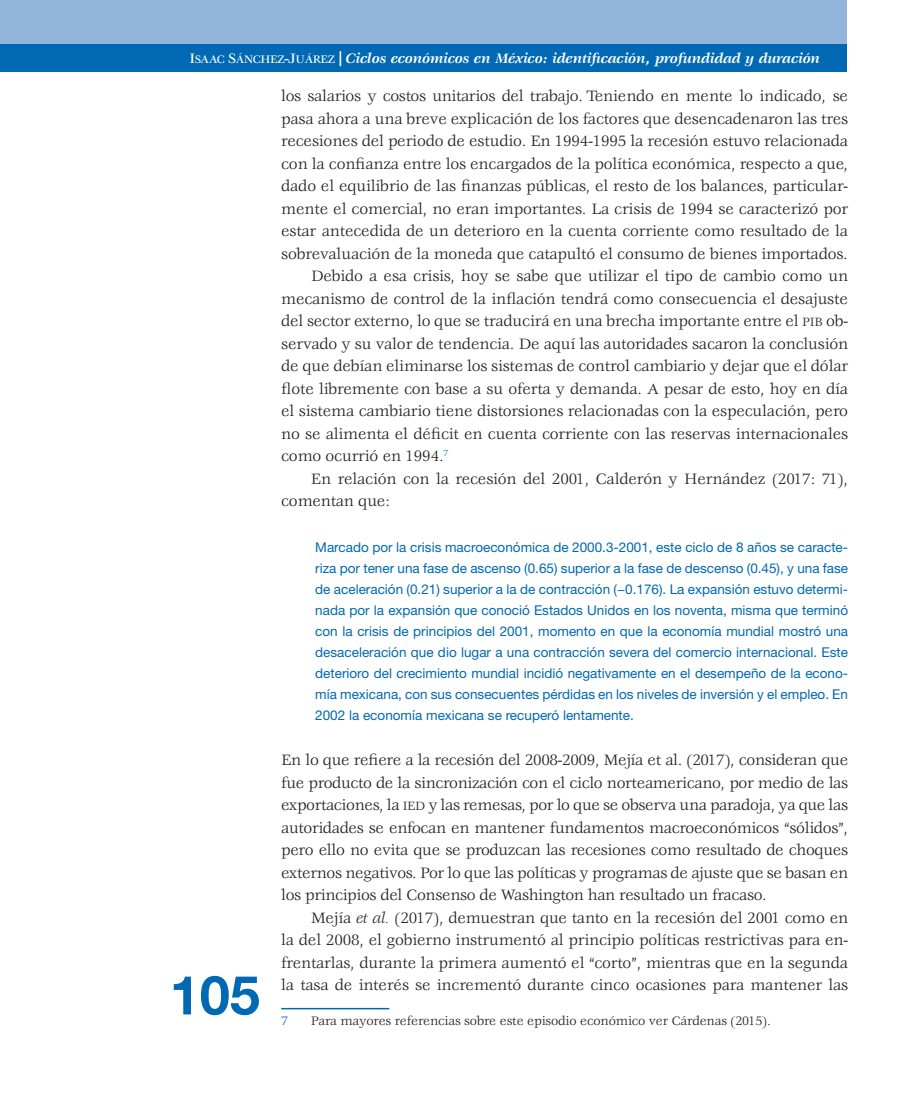
<style>
.page{position:relative;width:912px;height:1106px;background:#fff}
.page>*{position:absolute;margin:0;border:0;box-sizing:border-box;transform-origin:0 0}
.t1{font:700 54px "Helvetica Neue LT Std";color:#0168b3}
.t2{font:16.5px/22.5px "Veljovic";letter-spacing:-.01em;color:#231f20;text-align:justify}
.t3{font:italic 700 15px "Veljovic";letter-spacing:-.01em;color:#fff}
.t4{font:13.5px/21px "Helvetica Neue LT Std";color:#0168b3;text-align:justify}
.t5{font:13.5px "Veljovic";letter-spacing:-.01em;color:#231f20}
.t6{font:13.5px "Veljovic";color:#0168b3}
.s1{font-family:"Veljovic Medium SC800";font-weight:400;font-style:normal}
.s2{font-family:"Veljovic Medium SC800";font-weight:400;font-style:normal;font-size:12px}
.s3{font-family:"Helvetica Neue LT Std";font-weight:500}
.s4{font-family:"Veljovic Book SC800";font-size:13.2px}
.s5{font-style:italic}
</style>
<div class="page">
<div style="left:0;top:0;width:846px;height:49px;background:#93b5db"></div>
<div style="left:0;top:44px;width:846px;height:27px;background:#0168b3"></div>
<hr style="left:281px;top:1007px;width:108px;height:2px;background:#0168b3">
<p class="t3" style="left:189px;top:51px;width:632px"><span class="s1">I</span><span class="s2">SAAC</span> <span class="s1">S</span><span class="s2">ÁNCHEZ</span><span class="s1">-J</span><span class="s2">UÁREZ</span> <span class="s3">|</span> Ciclos económicos en México: identificación, profundidad y duración</p>
<p class="t2" style="left:281px;top:85px;width:568px">los salarios y costos unitarios del trabajo. Teniendo en mente lo indicado, se</p>
<p class="t2" style="left:281px;top:108px;width:568px">pasa ahora a una breve explicación de los factores que desencadenaron las tres</p>
<p class="t2" style="left:281px;top:130px;width:568px">recesiones del periodo de estudio. En 1994-1995 la recesión estuvo relacionada</p>
<p class="t2" style="left:281px;top:153px;width:568px">con la confianza entre los encargados de la política económica, respecto a que,</p>
<p class="t2" style="left:281px;top:175px;width:568px">dado el equilibrio de las finanzas públicas, el resto de los balances, particular-</p>
<p class="t2" style="left:281px;top:198px;width:568px">mente el comercial, no eran importantes. La crisis de 1994 se caracterizó por</p>
<p class="t2" style="left:281px;top:221px;width:568px">estar antecedida de un deterioro en la cuenta corriente como resultado de la</p>
<p class="t2" style="left:281px;top:243px;width:567px">sobrevaluación de la moneda que catapultó el consumo de bienes importados.</p>
<p class="t2" style="left:311px;top:266px;width:538px">Debido a esa crisis, hoy se sabe que utilizar el tipo de cambio como un</p>
<p class="t2" style="left:281px;top:288px;width:568px">mecanismo de control de la inflación tendrá como consecuencia el desajuste</p>
<p class="t2" style="left:281px;top:311px;width:568px">del sector externo, lo que se traducirá en una brecha importante entre el <span class="s4">pib</span> ob-</p>
<p class="t2" style="left:281px;top:333px;width:568px">servado y su valor de tendencia. De aquí las autoridades sacaron la conclusión</p>
<p class="t2" style="left:281px;top:355px;width:568px">de que debían eliminarse los sistemas de control cambiario y dejar que el dólar</p>
<p class="t2" style="left:281px;top:378px;width:568px">flote libremente con base a su oferta y demanda. A pesar de esto, hoy en día</p>
<p class="t2" style="left:281px;top:400px;width:568px">el sistema cambiario tiene distorsiones relacionadas con la especulación, pero</p>
<p class="t2" style="left:281px;top:423px;width:568px">no se alimenta el déficit en cuenta corriente con las reservas internacionales</p>
<p class="t2" style="left:281px;top:446px;width:169px">como ocurrió en 1994.<sup>7</sup></p>
<p class="t2" style="left:311px;top:468px;width:538px">En relación con la recesión del 2001, Calderón y Hernández (2017: 71),</p>
<p class="t2" style="left:281px;top:490px;width:110px">comentan que:</p>
<p class="t4" style="left:315px;top:537px;width:534px">Marcado por la crisis macroeconómica de 2000.3-2001, este ciclo de 8 años se caracte&shy;riza por tener una fase de ascenso (0.65) superior a la fase de descenso (0.45), y una fase de aceleración (0.21) superior a la de contracción (−0.176). La expansión estuvo determi&shy;nada por la expansión que conoció Estados Unidos en los noventa, misma que terminó con la crisis de principios del 2001, momento en que la economía mundial mostró una desaceleración que dio lugar a una contracción severa del comercio internacional. Este deterioro del crecimiento mundial incidió negativamente en el desempeño de la econo&shy;mía mexicana, con sus consecuentes pérdidas en los niveles de inversión y el empleo. En 2002 la economía mexicana se recuperó lentamente.</p>
<p class="t2" style="left:281px;top:749px;width:568px">En lo que refiere a la recesión del 2008-2009, Mejía et al. (2017), consideran que fue producto de la sincronización con el ciclo norteamericano, por medio de las exportaciones, la <span class="s4">ied</span> y las remesas, por lo que se observa una paradoja, ya que las autoridades se enfocan en mantener fundamentos macroeconómicos “sólidos”, pero ello no evita que se produzcan las recesiones como resultado de choques externos negativos. Por lo que las políticas y programas de ajuste que se basan en los principios del Consenso de Washington han resultado un fracaso.</p>
<p class="t2" style="left:281px;top:907px;width:568px;text-indent:30px">Mejía <span class="s5">et al.</span> (2017), demuestran que tanto en la recesión del 2001 como en la del 2008, el gobierno instrumentó al principio políticas restrictivas para en&shy;frentarlas, durante la primera aumentó el “corto”, mientras que en la segunda la tasa de interés se incrementó durante cinco ocasiones para mantener las</p>
<p class="t6" style="left:281px;top:1013px;width:9px">7</p>
<p class="t5" style="left:311px;top:1013px;width:461px">Para mayores referencias sobre este episodio económico ver Cárdenas (2015).</p>
<h1 class="t1" style="left:170px;top:961px;width:92px">105</h1>
</div>
